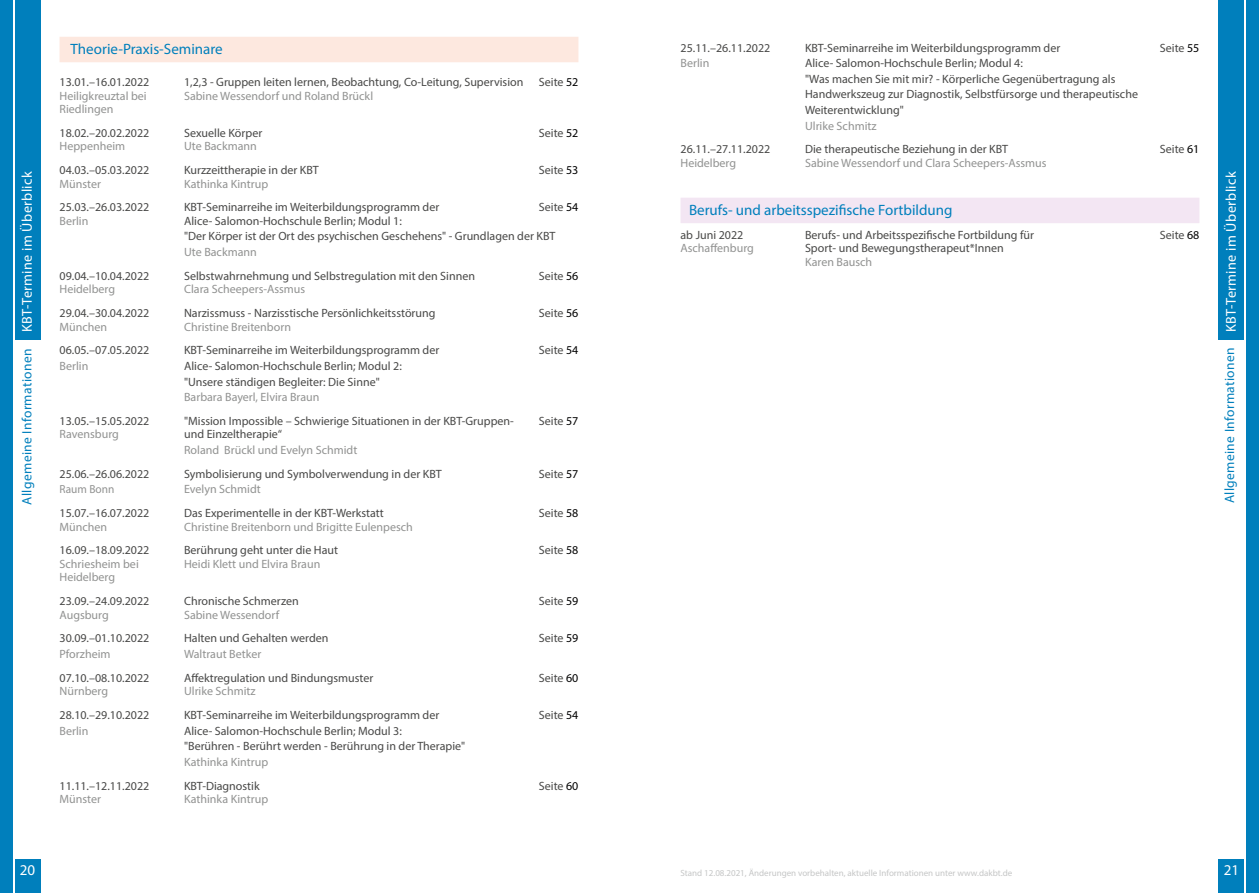
<style>
.page{position:relative;width:1259px;height:893px;background:#fff}
.page>*{position:absolute;margin:0;border:0;box-sizing:border-box;transform-origin:0 0}
.t1{font:15px "Myriad Pro";color:#007fbc}
.t2{font:15px "Myriad Pro";color:#fff}
.t3{font:14.25px "Myriad Pro";letter-spacing:.025em;color:#fff}
.t4{font:13.5px "Myriad Pro";letter-spacing:.025em;color:#007fbc}
.t5{font:12px/15.6px "Myriad Pro";color:#484847}
.t6{font:12px "Myriad Pro";color:#919291}
.t7{font:11.7px "Myriad Pro";color:#919291}
.t8{font:9px "Myriad Pro";color:#c5c6c6}
.s1{color:#000}
</style>
<div class="page">
<div style="left:1218px;top:0;width:26px;height:340px;background:#007fbc"></div>
<div style="left:1246px;top:0;width:13px;height:893px;background:#007fbc"></div>
<div style="left:15px;top:0;width:25px;height:340px;background:#007fbc"></div>
<div style="left:0;top:0;width:13px;height:893px;background:#007fbc"></div>
<div style="left:1218px;top:859px;width:26px;height:34px;background:#007fbc"></div>
<div style="left:15px;top:859px;width:25px;height:34px;background:#007fbc"></div>
<div style="left:60px;top:37px;width:518px;height:25px;background:#fde8df"></div>
<div style="left:680px;top:198px;width:519px;height:25px;background:#f3e6f3"></div>
<p class="t5" style="left:680px;top:40px;width:91px">25.11.–26.11.2022</p>
<p class="t5" style="left:805px;top:40px;width:257px">KBT-Seminarreihe im Weiterbildungsprogramm der</p>
<p class="t5" style="left:1159px;top:40px;width:41px">Seite <span class="s1">55</span></p>
<p class="t6" style="left:680px;top:56px;width:30px">Berlin</p>
<p class="t5" style="left:805px;top:55px;width:334px">Alice- Salomon-Hochschule Berlin; Modul 4:<br>"Was machen Sie mit mir? - Körperliche Gegenübertragung als Handwerkszeug zur Diagnostik, Selbstfürsorge und therapeutische Weiterentwicklung"</p>
<p class="t6" style="left:805px;top:118px;width:73px">Ulrike Schmitz</p>
<p class="t5" style="left:680px;top:141px;width:91px">26.11.–27.11.2022</p>
<p class="t5" style="left:805px;top:141px;width:205px">Die therapeutische Beziehung in der KBT</p>
<p class="t5" style="left:1159px;top:141px;width:41px">Seite <span class="s1">61</span></p>
<p class="t6" style="left:680px;top:155px;width:57px">Heidelberg</p>
<p class="t6" style="left:805px;top:155px;width:243px">Sabine Wessendorf und Clara Scheepers-Assmus</p>
<p class="t1" style="left:689px;top:200px;width:265px">Berufs- und arbeitsspezifische Fortbildung</p>
<p class="t5" style="left:680px;top:227px;width:64px">ab Juni 2022</p>
<p class="t5" style="left:805px;top:227px;width:230px">Berufs- und Arbeitsspezifische Fortbildung für</p>
<p class="t5" style="left:1159px;top:227px;width:41px">Seite <span class="s1">68</span></p>
<p class="t6" style="left:680px;top:241px;width:75px">Aschaffenburg</p>
<p class="t5" style="left:805px;top:240px;width:200px">Sport- und Bewegungstherapeut*Innen</p>
<p class="t6" style="left:805px;top:254px;width:69px">Karen Bausch</p>
<p class="t1" style="left:71px;top:39px;width:154px">Theorie-Praxis-Seminare</p>
<p class="t5" style="left:60px;top:74px;width:91px">13.01.–16.01.2022</p>
<p class="t5" style="left:184px;top:74px;width:341px">1,2,3 - Gruppen leiten lernen, Beobachtung, Co-Leitung, Supervision</p>
<p class="t5" style="left:539px;top:74px;width:41px">Seite <span class="s1">52</span></p>
<p class="t6" style="left:60px;top:88px;width:89px">Heiligkreuztal bei</p>
<p class="t6" style="left:184px;top:88px;width:191px">Sabine Wessendorf und Roland Brückl</p>
<p class="t6" style="left:60px;top:102px;width:55px">Riedlingen</p>
<p class="t5" style="left:60px;top:125px;width:91px">18.02.–20.02.2022</p>
<p class="t5" style="left:184px;top:125px;width:80px">Sexuelle Körper</p>
<p class="t5" style="left:539px;top:125px;width:41px">Seite <span class="s1">52</span></p>
<p class="t6" style="left:60px;top:139px;width:67px">Heppenheim</p>
<p class="t6" style="left:184px;top:139px;width:74px">Ute Backmann</p>
<p class="t5" style="left:60px;top:162px;width:91px">04.03.–05.03.2022</p>
<p class="t5" style="left:184px;top:162px;width:136px">Kurzzeittherapie in der KBT</p>
<p class="t5" style="left:539px;top:162px;width:41px">Seite <span class="s1">53</span></p>
<p class="t6" style="left:60px;top:176px;width:43px">Münster</p>
<p class="t6" style="left:184px;top:176px;width:86px">Kathinka Kintrup</p>
<p class="t5" style="left:60px;top:199px;width:91px">25.03.–26.03.2022</p>
<p class="t5" style="left:184px;top:199px;width:257px">KBT-Seminarreihe im Weiterbildungsprogramm der</p>
<p class="t5" style="left:539px;top:199px;width:41px">Seite <span class="s1">54</span></p>
<p class="t6" style="left:60px;top:213px;width:30px">Berlin</p>
<p class="t5" style="left:184px;top:213px;width:373px">Alice- Salomon-Hochschule Berlin; Modul 1:<br>"Der Körper ist der Ort des psychischen Geschehens" - Grundlagen der KBT</p>
<p class="t6" style="left:184px;top:245px;width:74px">Ute Backmann</p>
<p class="t5" style="left:60px;top:268px;width:91px">09.04.–10.04.2022</p>
<p class="t5" style="left:184px;top:268px;width:292px">Selbstwahrnehmung und Selbstregulation mit den Sinnen</p>
<p class="t5" style="left:539px;top:268px;width:41px">Seite <span class="s1">56</span></p>
<p class="t6" style="left:60px;top:282px;width:57px">Heidelberg</p>
<p class="t6" style="left:184px;top:282px;width:123px">Clara Scheepers-Assmus</p>
<p class="t5" style="left:60px;top:305px;width:91px">29.04.–30.04.2022</p>
<p class="t5" style="left:184px;top:305px;width:253px">Narzissmuss - Narzisstische Persönlichkeitsstörung</p>
<p class="t5" style="left:539px;top:305px;width:41px">Seite <span class="s1">56</span></p>
<p class="t6" style="left:60px;top:319px;width:49px">München</p>
<p class="t6" style="left:184px;top:319px;width:108px">Christine Breitenborn</p>
<p class="t5" style="left:60px;top:342px;width:91px">06.05.–07.05.2022</p>
<p class="t5" style="left:184px;top:342px;width:257px">KBT-Seminarreihe im Weiterbildungsprogramm der</p>
<p class="t5" style="left:539px;top:342px;width:41px">Seite <span class="s1">54</span></p>
<p class="t6" style="left:60px;top:358px;width:30px">Berlin</p>
<p class="t5" style="left:184px;top:358px;width:219px">Alice- Salomon-Hochschule Berlin; Modul 2: "Unsere ständigen Begleiter: Die Sinne"</p>
<p class="t6" style="left:184px;top:390px;width:137px">Barbara Bayerl, Elvira Braun</p>
<p class="t5" style="left:60px;top:413px;width:91px">13.05.–15.05.2022</p>
<p class="t5" style="left:184px;top:413px;width:331px">"Mission Impossible – Schwierige Situationen in der KBT-Gruppen-</p>
<p class="t5" style="left:539px;top:413px;width:41px">Seite <span class="s1">57</span></p>
<p class="t6" style="left:60px;top:427px;width:61px">Ravensburg</p>
<p class="t5" style="left:184px;top:426px;width:100px">und Einzeltherapie“</p>
<p class="t6" style="left:184px;top:443px;width:175px">Roland Brückl und Evelyn Schmidt</p>
<p class="t5" style="left:60px;top:466px;width:91px">25.06.–26.06.2022</p>
<p class="t5" style="left:184px;top:466px;width:259px">Symbolisierung und Symbolverwendung in der KBT</p>
<p class="t5" style="left:539px;top:466px;width:41px">Seite <span class="s1">57</span></p>
<p class="t7" style="left:60px;top:482px;width:56px">Raum Bonn</p>
<p class="t6" style="left:184px;top:482px;width:78px">Evelyn Schmidt</p>
<p class="t5" style="left:60px;top:505px;width:91px">15.07.–16.07.2022</p>
<p class="t5" style="left:184px;top:505px;width:201px">Das Experimentelle in der KBT-Werkstatt</p>
<p class="t5" style="left:539px;top:505px;width:41px">Seite <span class="s1">58</span></p>
<p class="t6" style="left:60px;top:519px;width:49px">München</p>
<p class="t6" style="left:184px;top:519px;width:230px">Christine Breitenborn und Brigitte Eulenpesch</p>
<p class="t5" style="left:60px;top:542px;width:91px">16.09.–18.09.2022</p>
<p class="t5" style="left:184px;top:542px;width:155px">Berührung geht unter die Haut</p>
<p class="t5" style="left:539px;top:542px;width:41px">Seite <span class="s1">58</span></p>
<p class="t6" style="left:60px;top:556px;width:81px">Schriesheim bei</p>
<p class="t6" style="left:184px;top:556px;width:138px">Heidi Klett und Elvira Braun</p>
<p class="t6" style="left:60px;top:570px;width:57px">Heidelberg</p>
<p class="t5" style="left:60px;top:593px;width:91px">23.09.–24.09.2022</p>
<p class="t5" style="left:184px;top:593px;width:116px">Chronische Schmerzen</p>
<p class="t5" style="left:539px;top:593px;width:41px">Seite <span class="s1">59</span></p>
<p class="t6" style="left:60px;top:607px;width:51px">Augsburg</p>
<p class="t6" style="left:184px;top:607px;width:97px">Sabine Wessendorf</p>
<p class="t5" style="left:60px;top:630px;width:91px">30.09.–01.10.2022</p>
<p class="t5" style="left:184px;top:630px;width:146px">Halten und Gehalten werden</p>
<p class="t5" style="left:539px;top:630px;width:41px">Seite <span class="s1">59</span></p>
<p class="t6" style="left:60px;top:647px;width:52px">Pforzheim</p>
<p class="t6" style="left:184px;top:647px;width:79px">Waltraut Betker</p>
<p class="t5" style="left:60px;top:670px;width:91px">07.10.–08.10.2022</p>
<p class="t5" style="left:184px;top:670px;width:191px">Affektregulation und Bindungsmuster</p>
<p class="t5" style="left:539px;top:670px;width:41px">Seite <span class="s1">60</span></p>
<p class="t6" style="left:60px;top:684px;width:50px">Nürnberg</p>
<p class="t6" style="left:184px;top:684px;width:73px">Ulrike Schmitz</p>
<p class="t5" style="left:60px;top:707px;width:91px">28.10.–29.10.2022</p>
<p class="t5" style="left:184px;top:707px;width:257px">KBT-Seminarreihe im Weiterbildungsprogramm der</p>
<p class="t5" style="left:539px;top:707px;width:41px">Seite <span class="s1">54</span></p>
<p class="t6" style="left:60px;top:723px;width:30px">Berlin</p>
<p class="t5" style="left:184px;top:723px;width:283px">Alice- Salomon-Hochschule Berlin; Modul 3:<br>"Berühren - Berührt werden - Berührung in der Therapie"</p>
<p class="t6" style="left:184px;top:754px;width:86px">Kathinka Kintrup</p>
<p class="t5" style="left:60px;top:778px;width:91px">11.11.–12.11.2022</p>
<p class="t5" style="left:184px;top:778px;width:77px">KBT-Diagnostik</p>
<p class="t5" style="left:539px;top:778px;width:41px">Seite <span class="s1">60</span></p>
<p class="t6" style="left:60px;top:792px;width:43px">Münster</p>
<p class="t6" style="left:184px;top:792px;width:86px">Kathinka Kintrup</p>
<p class="t3" style="left:18px;top:332px;width:162px;rotate:-90deg">KBT-Termine im Überblick</p>
<p class="t4" style="left:19px;top:505px;width:157px;rotate:-90deg">Allgemeine Informationen</p>
<p class="t4" style="left:1221px;top:503px;width:157px;rotate:-90deg">Allgemeine Informationen</p>
<p class="t3" style="left:1222px;top:332px;width:162px;rotate:-90deg">KBT-Termine im Überblick</p>
<p class="t2" style="left:20px;top:861px;width:17px">20</p>
<p class="t2" style="left:1223px;top:861px;width:17px">21</p>
<p class="t8" style="left:680px;top:868px;width:333px">Stand 12.08.2021, Änderungen vorbehalten, aktuelle Informationen unter www.dakbt.de</p>
</div>
